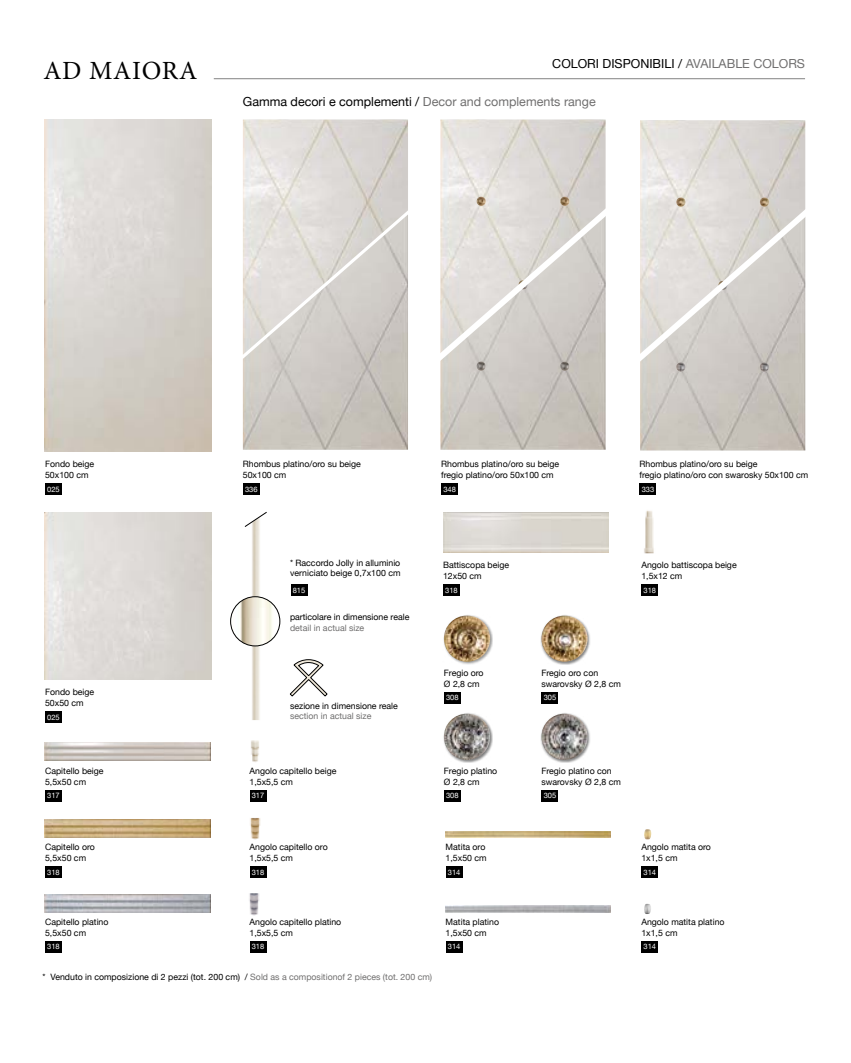
<style>
.page{position:relative;width:851px;height:1063px;background:#fff}
.page>*{position:absolute;margin:0;border:0;box-sizing:border-box;transform-origin:0 0}
.t1{font:26.25px "Minion Pro";letter-spacing:.03em;color:#000}
.t2{font:12.5px "Helvetica Neue";color:#000}
.t3{font:8.75px/10.5px "Helvetica Neue";color:#000}
.t4{font:8.75px "Helvetica Neue";color:#706f6f}
.t5{font:7.5px "Helvetica Neue";color:#fff}
.s1{color:#706f6f}
</style>
<div class="page">
<hr style="left:214px;top:78px;width:591px;height:1px;background:#000">
<div style="left:443px;top:614px;width:50px;height:50px;background:#000;opacity:.4"></div>
<img style="left:444px;top:616px;width:46px;height:46px;border-radius:23px">
<img style="left:644px;top:510px;width:10px;height:44px">
<div style="left:45px;top:484px;width:17px;height:11px;background:#000"></div>
<div style="left:243px;top:484px;width:17px;height:11px;background:#000"></div>
<div style="left:441px;top:484px;width:17px;height:11px;background:#000"></div>
<div style="left:639px;top:484px;width:17px;height:11px;background:#000"></div>
<div style="left:45px;top:712px;width:17px;height:11px;background:#000"></div>
<div style="left:444px;top:692px;width:17px;height:12px;background:#000"></div>
<div style="left:541px;top:692px;width:17px;height:12px;background:#000"></div>
<img style="left:243px;top:120px;width:165px;height:94px">
<img style="left:243px;top:214px;width:165px;height:236px">
<img style="left:440px;top:120px;width:165px;height:77px">
<img style="left:440px;top:371px;width:165px;height:79px">
<svg style="left:440px;top:197px;width:166px;height:174px;background:#d8d4cf"></svg>
<img style="left:640px;top:120px;width:165px;height:77px">
<img style="left:640px;top:372px;width:165px;height:78px">
<svg style="left:640px;top:197px;width:166px;height:175px;background:#d8d4d0"></svg>
<img style="left:45px;top:819px;width:165px;height:19px">
<img style="left:445px;top:831px;width:165px;height:7px">
<div style="left:45px;top:790px;width:17px;height:12px;background:#000"></div>
<div style="left:45px;top:866px;width:17px;height:12px;background:#000"></div>
<div style="left:249px;top:866px;width:17px;height:12px;background:#000"></div>
<div style="left:445px;top:866px;width:17px;height:12px;background:#000"></div>
<div style="left:641px;top:866px;width:17px;height:12px;background:#000"></div>
<div style="left:249px;top:790px;width:17px;height:12px;background:#000"></div>
<img style="left:45px;top:742px;width:165px;height:19px">
<img style="left:251px;top:740px;width:8px;height:22px">
<img style="left:250px;top:818px;width:11px;height:22px">
<svg style="left:644px;top:829px;width:7px;height:10px"></svg>
<img style="left:45px;top:894px;width:165px;height:19px">
<img style="left:445px;top:906px;width:165px;height:7px">
<div style="left:45px;top:941px;width:17px;height:12px;background:#000"></div>
<div style="left:249px;top:941px;width:17px;height:12px;background:#000"></div>
<div style="left:445px;top:941px;width:17px;height:12px;background:#000"></div>
<div style="left:641px;top:941px;width:17px;height:12px;background:#000"></div>
<div style="left:443px;top:584px;width:17px;height:12px;background:#000"></div>
<div style="left:290px;top:584px;width:17px;height:12px;background:#000"></div>
<div style="left:641px;top:584px;width:17px;height:12px;background:#000"></div>
<svg style="left:290px;top:659px;width:37px;height:38px"></svg>
<img style="left:230px;top:597px;width:50px;height:49px;border-radius:25px">
<div style="left:230px;top:597px;width:50px;height:49px;border:1px solid #000;border-radius:50%"></div>
<svg style="left:244px;top:511px;width:23px;height:209px"></svg>
<div style="left:540px;top:615px;width:50px;height:50px;background:#000;opacity:.5"></div>
<img style="left:541px;top:616px;width:46px;height:46px;border-radius:23px">
<div style="left:444px;top:790px;width:17px;height:12px;background:#000"></div>
<div style="left:541px;top:790px;width:17px;height:12px;background:#000"></div>
<div style="left:443px;top:713px;width:50px;height:50px;background:#000;opacity:.5"></div>
<img style="left:444px;top:714px;width:46px;height:46px;border-radius:23px">
<div style="left:540px;top:713px;width:50px;height:50px;background:#000;opacity:.5"></div>
<img style="left:541px;top:714px;width:46px;height:46px;border-radius:23px">
<img style="left:249px;top:893px;width:10px;height:23px">
<svg style="left:644px;top:904px;width:7px;height:10px"></svg>
<h1 class="t1" style="left:43px;top:53px;width:155px">AD MAIORA</h1>
<h2 class="t2" style="left:552px;top:57px;width:254px">COLORI DISPONIBILI / <span class="s1">AVAILABLE COLORS</span></h2>
<h2 class="t2" style="left:243px;top:94px;width:354px">Gamma decori e complementi / <span class="s1">Decor and complements range</span></h2>
<p class="t3" style="left:45px;top:459px;width:51px">Fondo beige<br>50x100 cm</p>
<p class="t5" style="left:47px;top:485px;width:14px">025</p>
<p class="t3" style="left:243px;top:459px;width:119px">Rhombus platino/oro su beige<br>50x100 cm</p>
<p class="t5" style="left:245px;top:485px;width:14px">336</p>
<p class="t3" style="left:441px;top:459px;width:119px">Rhombus platino/oro su beige fregio platino/oro 50x100 cm</p>
<p class="t5" style="left:443px;top:485px;width:14px">348</p>
<p class="t3" style="left:639px;top:459px;width:170px">Rhombus platino/oro su beige<br>fregio platino/oro con swarosky 50x100 cm</p>
<p class="t5" style="left:641px;top:485px;width:14px">333</p>
<p class="t3" style="left:290px;top:557px;width:112px">* Raccordo Jolly in alluminio verniciato beige 0,7x100 cm</p>
<p class="t3" style="left:290px;top:612px;width:121px">particolare in dimensione reale</p>
<p class="t4" style="left:290px;top:622px;width:76px">detail in actual size</p>
<p class="t3" style="left:443px;top:560px;width:68px">Battiscopa beige<br>12x50 cm</p>
<p class="t5" style="left:293px;top:585px;width:14px">815</p>
<p class="t5" style="left:445px;top:585px;width:14px">318</p>
<p class="t3" style="left:641px;top:560px;width:97px">Angolo battiscopa beige<br>1,5x12 cm</p>
<p class="t5" style="left:643px;top:585px;width:14px">318</p>
<p class="t3" style="left:45px;top:687px;width:51px">Fondo beige<br>50x50 cm</p>
<p class="t5" style="left:47px;top:713px;width:14px">025</p>
<p class="t3" style="left:290px;top:700px;width:109px">sezione in dimensione reale</p>
<p class="t4" style="left:290px;top:711px;width:83px">section in actual size</p>
<p class="t3" style="left:444px;top:668px;width:41px">Fregio oro<br>Ø 2,8 cm</p>
<p class="t5" style="left:446px;top:693px;width:14px">308</p>
<p class="t3" style="left:541px;top:668px;width:81px">Fregio oro con swarovsky Ø 2,8 cm</p>
<p class="t5" style="left:543px;top:693px;width:14px">305</p>
<p class="t3" style="left:45px;top:766px;width:60px">Capitello beige<br>5,5x50 cm</p>
<p class="t5" style="left:47px;top:791px;width:14px">317</p>
<p class="t3" style="left:249px;top:766px;width:88px">Angolo capitello beige<br>1,5x5,5 cm</p>
<p class="t5" style="left:252px;top:791px;width:14px">317</p>
<p class="t3" style="left:444px;top:766px;width:55px">Fregio platino<br>Ø 2,8 cm</p>
<p class="t5" style="left:446px;top:791px;width:14px">308</p>
<p class="t3" style="left:541px;top:766px;width:81px">Fregio platino con swarovsky Ø 2,8 cm</p>
<p class="t5" style="left:543px;top:791px;width:14px">305</p>
<p class="t3" style="left:45px;top:842px;width:51px">Capitello oro<br>5,5x50 cm</p>
<p class="t5" style="left:47px;top:867px;width:14px">318</p>
<p class="t3" style="left:249px;top:842px;width:80px">Angolo capitello oro<br>1,5x5,5 cm</p>
<p class="t5" style="left:252px;top:867px;width:14px">318</p>
<p class="t3" style="left:445px;top:842px;width:43px">Matita oro<br>1,5x50 cm</p>
<p class="t5" style="left:448px;top:867px;width:14px">314</p>
<p class="t3" style="left:641px;top:842px;width:71px">Angolo matita oro<br>1x1,5 cm</p>
<p class="t5" style="left:643px;top:867px;width:14px">314</p>
<p class="t3" style="left:45px;top:917px;width:65px">Capitello platino<br>5,5x50 cm</p>
<p class="t5" style="left:47px;top:942px;width:14px">318</p>
<p class="t3" style="left:249px;top:917px;width:93px">Angolo capitello platino<br>1,5x5,5 cm</p>
<p class="t5" style="left:252px;top:942px;width:14px">318</p>
<p class="t3" style="left:445px;top:917px;width:55px">Matita platino<br>1,5x50 cm</p>
<p class="t5" style="left:448px;top:942px;width:14px">314</p>
<p class="t3" style="left:641px;top:917px;width:85px">Angolo matita platino<br>1x1,5 cm</p>
<p class="t5" style="left:643px;top:942px;width:14px">314</p>
<p class="t3" style="left:43px;top:971px;width:391px">* Venduto in composizione di 2 pezzi (tot. 200 cm) / <span class="s1">Sold as a compositionof 2 pieces (tot. 200 cm)</span></p>
</div>
